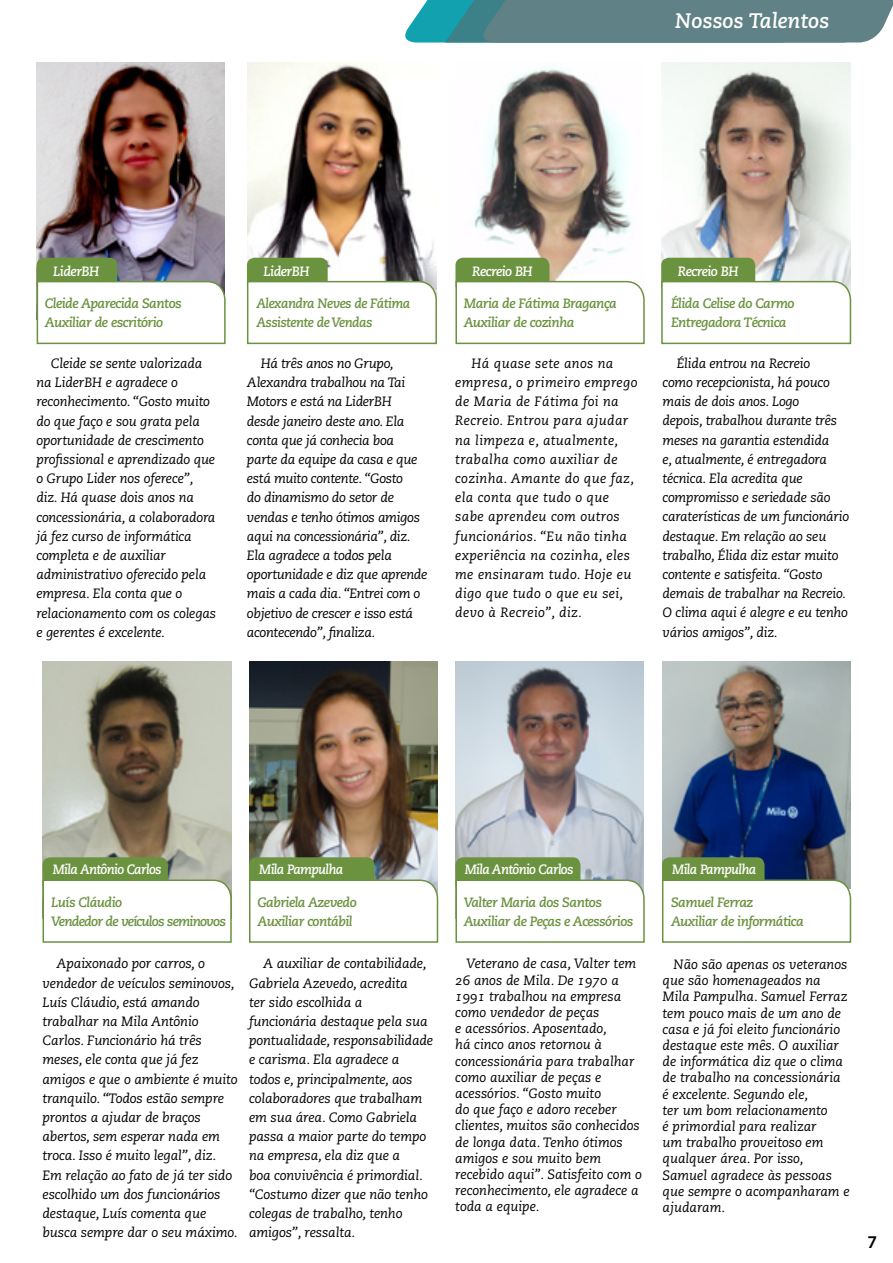
<style>
.page{position:relative;width:893px;height:1263px;background:#fff}
.page>*{position:absolute;margin:0;border:0;box-sizing:border-box;transform-origin:0 0}
.t1{font:21px "Caecilia Bold Italic Os F";color:#fff}
.t2{font:600 18px "Myriad Pro";color:#000}
.t3{font:13.5px/19.2px "Caecilia Italic Os F";letter-spacing:-.01em;color:#000}
.t4{font:13.5px/19.2px "Caecilia Italic Os F";letter-spacing:.025em;color:#000}
.t5{font:13.5px/19.2px "Caecilia Bold Italic Os F";letter-spacing:-.04em;color:#6b923f}
.t6{font:13.5px "Caecilia Bold Italic Os F";letter-spacing:-.05em;color:#fff}
.t7{font:13.5px/19.2px "Caecilia Bold Italic Os F";letter-spacing:-.06em;color:#6b923f}
</style>
<div class="page">
<img style="left:662px;top:661px;width:188px;height:218px">
<svg style="left:405px;top:0;width:488px;height:43px;background:#5c898f"></svg>
<img style="left:457px;top:67px;width:175px;height:213px">
<div style="left:455px;top:258px;width:94px;height:35px;background:#6b923f;border-radius:8px"></div>
<img style="left:662px;top:63px;width:188px;height:217px">
<div style="left:661px;top:258px;width:94px;height:35px;background:#6b923f;border-radius:8px"></div>
<svg style="left:455px;top:280px;width:190px;height:65px"></svg>
<svg style="left:661px;top:280px;width:191px;height:65px"></svg>
<img style="left:43px;top:661px;width:188px;height:218px">
<div style="left:43px;top:857px;width:125px;height:36px;background:#6b923f;border-radius:8px"></div>
<img style="left:249px;top:661px;width:188px;height:218px">
<img style="left:455px;top:661px;width:189px;height:218px">
<div style="left:249px;top:857px;width:125px;height:36px;background:#6b923f;border-radius:8px"></div>
<div style="left:455px;top:857px;width:125px;height:36px;background:#6b923f;border-radius:8px"></div>
<svg style="left:42px;top:879px;width:190px;height:64px"></svg>
<svg style="left:249px;top:879px;width:190px;height:64px"></svg>
<div style="left:662px;top:857px;width:103px;height:36px;background:#6b923f;border-radius:8px"></div>
<svg style="left:455px;top:879px;width:190px;height:64px"></svg>
<svg style="left:662px;top:879px;width:190px;height:64px"></svg>
<img style="left:248px;top:63px;width:188px;height:217px">
<div style="left:247px;top:258px;width:81px;height:35px;background:#6b923f;border-radius:8px"></div>
<svg style="left:246px;top:280px;width:191px;height:65px"></svg>
<img style="left:36px;top:63px;width:189px;height:217px">
<div style="left:37px;top:258px;width:80px;height:35px;background:#6b923f;border-radius:8px"></div>
<svg style="left:36px;top:280px;width:190px;height:65px"></svg>
<h1 class="t1" style="left:675px;top:8px;width:155px">Nossos Talentos</h1>
<p class="t6" style="left:53px;top:263px;width:48px">LiderBH</p>
<p class="t6" style="left:264px;top:263px;width:48px">LiderBH</p>
<p class="t6" style="left:472px;top:263px;width:62px">Recreio BH</p>
<p class="t6" style="left:678px;top:263px;width:62px">Recreio BH</p>
<p class="t5" style="left:45px;top:294px;width:138px">Cleide Aparecida Santos<br>Auxiliar de escritório</p>
<p class="t5" style="left:256px;top:294px;width:155px">Alexandra Neves de Fátima<br>Assistente de Vendas</p>
<p class="t5" style="left:464px;top:294px;width:155px">Maria de Fátima Bragança<br>Auxiliar de cozinha</p>
<p class="t5" style="left:671px;top:294px;width:125px">Élida Celise do Carmo<br>Entregadora Técnica</p>
<p class="t3" style="left:36px;top:354px;width:181px;text-indent:14px">Cleide se sente valorizada na LiderBH e agradece o reconhecimento. “Gosto muito do que faço e sou grata pela oportunidade de crescimento profissional e aprendizado que o Grupo Lider nos oferece”, diz. Há quase dois anos na concessionária, a colaboradora já fez curso de informática completa e de auxiliar administrativo oferecido pela empresa. Ela conta que o relacionamento com os colegas e gerentes é excelente.</p>
<p class="t3" style="left:247px;top:354px;width:182px;text-indent:14px">Há três anos no Grupo,<br>Alexandra trabalhou na Tai<br>Motors e está na LiderBH desde janeiro deste ano. Ela conta que já conhecia boa parte da equipe da casa e que está muito contente. “Gosto<br>do dinamismo do setor de vendas e tenho ótimos amigos aqui na concessionária”, diz.<br>Ela agradece a todos pela oportunidade e diz que aprende mais a cada dia. “Entrei com o objetivo de crescer e isso está acontecendo”, finaliza.</p>
<p class="t4" style="left:455px;top:354px;width:184px;text-indent:16px">Há quase sete anos na empresa, o primeiro emprego de Maria de Fátima foi na<br>Recreio. Entrou para ajudar na limpeza e, atualmente, trabalha como auxiliar de cozinha. Amante do que faz, ela conta que tudo o que sabe aprendeu com outros funcionários. “Eu não tinha experiência na cozinha, eles me ensinaram tudo. Hoje eu digo que tudo o que eu sei, devo à Recreio”, diz.</p>
<p class="t3" style="left:662px;top:354px;width:188px;text-indent:14px">Élida entrou na Recreio<br>como recepcionista, há pouco mais de dois anos. Logo<br>depois, trabalhou durante três meses na garantia estendida<br>e, atualmente, é entregadora técnica. Ela acredita que compromisso e seriedade são caraterísticas de um funcionário destaque. Em relação ao seu trabalho, Élida diz estar muito contente e satisfeita. “Gosto demais de trabalhar na Recreio.<br>O clima aqui é alegre e eu tenho vários amigos”, diz.</p>
<p class="t6" style="left:53px;top:861px;width:110px">Mila Antônio Carlos</p>
<p class="t6" style="left:259px;top:861px;width:86px">Mila Pampulha</p>
<p class="t6" style="left:465px;top:861px;width:110px">Mila Antônio Carlos</p>
<p class="t6" style="left:672px;top:861px;width:86px">Mila Pampulha</p>
<p class="t7" style="left:51px;top:892px;width:176px">Luís Cláudio<br>Vendedor de veículos seminovos</p>
<p class="t5" style="left:257px;top:892px;width:101px">Gabriela Azevedo<br>Auxiliar contábil</p>
<p class="t3" style="left:43px;top:954px;width:197px;text-indent:14px">Apaixonado por carros, o vendedor de veículos seminovos,<br>Luís Cláudio, está amando trabalhar na Mila Antônio<br>Carlos. Funcionário há três meses, ele conta que já fez amigos e que o ambiente é muito tranquilo. “Todos estão sempre prontos a ajudar de braços abertos, sem esperar nada em troca. Isso é muito legal”, diz.<br>Em relação ao fato de já ter sido escolhido um dos funcionários destaque, Luís comenta que busca sempre dar o seu máximo.</p>
<p class="t3" style="left:249px;top:954px;width:186px;text-indent:14px">A auxiliar de contabilidade,<br>Gabriela Azevedo, acredita<br>ter sido escolhida a funcionária destaque pela sua pontualidade, responsabilidade e carisma. Ela agradece a todos e, principalmente, aos colaboradores que trabalham em sua área. Como Gabriela passa a maior parte do tempo na empresa, ela diz que a<br>boa convivência é primordial. “Costumo dizer que não tenho colegas de trabalho, tenho amigos”, ressalta.</p>
<p class="t5" style="left:464px;top:892px;width:171px">Valter Maria dos Santos<br>Auxiliar de Peças e Acessórios</p>
<p class="t3" style="left:455px;top:956px;width:188px;line-height:16.2px;text-indent:11px">Veterano de casa, Valter tem<br>26 anos de Mila. De 1970 a<br>1991 trabalhou na empresa como vendedor de peças<br>e acessórios. Aposentado,<br>há cinco anos retornou à concessionária para trabalhar como auxiliar de peças e acessórios. “Gosto muito<br>do que faço e adoro receber clientes, muitos são conhecidos de longa data. Tenho ótimos amigos e sou muito bem recebido aqui”. Satisfeito com o reconhecimento, ele agradece a toda a equipe.</p>
<p class="t5" style="left:671px;top:892px;width:134px">Samuel Ferraz<br>Auxiliar de informática</p>
<p class="t3" style="left:662px;top:956px;width:189px;line-height:16.2px;text-indent:11px">Não são apenas os veteranos que são homenageados na<br>Mila Pampulha. Samuel Ferraz tem pouco mais de um ano de casa e já foi eleito funcionário destaque este mês. O auxiliar de informática diz que o clima de trabalho na concessionária é excelente. Segundo ele,<br>ter um bom relacionamento<br>é primordial para realizar<br>um trabalho proveitoso em qualquer área. Por isso,<br>Samuel agradece às pessoas que sempre o acompanharam e ajudaram.</p>
<h2 class="t2" style="left:867px;top:1230px;width:11px">7</h2>
</div>
